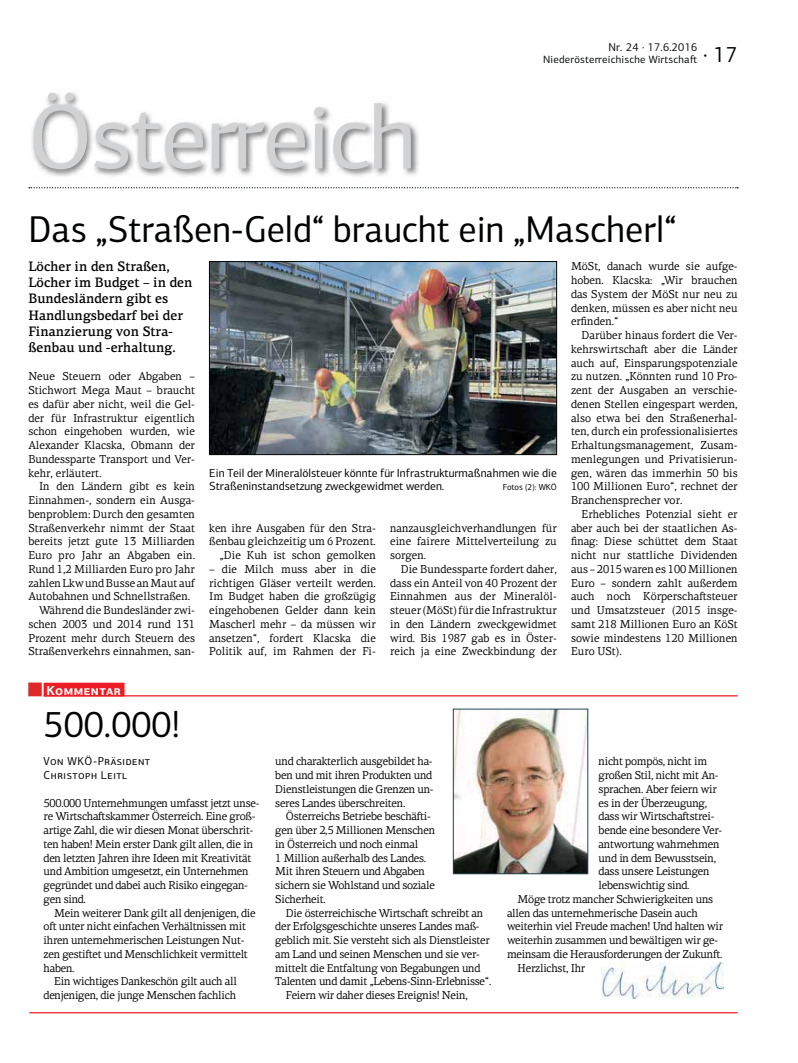
<style>
.page{position:relative;width:798px;height:1063px;background:#fff}
.page>*{position:absolute;margin:0;border:0;box-sizing:border-box;transform-origin:0 0}
.t1{font:91.88px "PF Centro Sans Pro";color:#d1d2d4}
.t2{font:37.5px "PF Centro Sans Pro";color:#010202;scale:.96 1}
.t3{font:22.5px "PF Centro Sans Pro";color:#040809;scale:.96 1}
.t4{font:500 13.75px/16.2px "PF Centro Serif Pro";color:#010202;scale:.96 1}
.t5{font:700 13.12px "PF Centro Sans Pro";letter-spacing:.04em;color:#fff}
.t6{font:11.75px/13.8px "PF Centro Sans Pro";color:#010202}
.t7{font:11.5px/13.8px "PF Centro Serif Pro";letter-spacing:-.025em;color:#010202;text-align:justify;scale:.96 1}
.t8{font:11.5px/13.8px "PF Centro Serif Pro";color:#010202;text-align:right;scale:.96 1}
.t9{font:11.5px/13.8px "PF Centro Sans Pro";letter-spacing:.05em;color:#010202}
.t10{font:11.5px "PF Centro Sans Pro";letter-spacing:.02em;color:#040809;scale:.96 1}
.t11{font:10.62px "PF Centro Sans Pro";letter-spacing:.02em;color:#040809}
.t12{font:8.75px "PF Centro Sans Pro";color:#010202}
</style>
<div class="page">
<svg style="left:29px;top:187px;width:708px;height:1px"></svg>
<img style="left:31px;top:93px;width:388px;height:84px">
<hr style="left:29px;top:1012px;width:708px;height:1px;background:#ec1d24">
<img style="left:455px;top:711px;width:130px;height:161px">
<div style="left:453px;top:709px;width:134px;height:165px;border:1px solid #224351"></div>
<img style="left:601px;top:963px;width:122px;height:35px">
<div style="left:44px;top:683px;width:80px;height:13px;background:#ec1d24"></div>
<hr style="left:44px;top:695px;width:693px;height:1px;background:#ec1d24">
<img style="left:211px;top:263px;width:343px;height:190px">
<div style="left:209px;top:261px;width:347px;height:194px;border:1px solid #030806"></div>
<h1 class="t1" style="left:28px;top:103px;width:389px">Österreich</h1>
<p class="t10" style="left:608px;top:43px;width:94px">Nr. 24 · 17.6.2016</p>
<p class="t11" style="left:543px;top:55px;width:155px">Niederösterreichische Wirtscha-</p>
<h3 class="t3" style="left:703px;top:46px;width:37px">· 17</h3>
<h2 class="t2" style="left:28px;top:215px;width:676px">Das „Straßen-Geld“ braucht ein „Mascherl“</h2>
<p class="t4" style="left:28px;top:259px;width:172px">Löcher in den Straßen,<br>Löcher im Budget – in den<br>Bundesländern gibt es<br>Handlungsbedarf bei der<br>Finanzierung von Stra&shy;ßenbau und -erhaltung.</p>
<p class="t7" style="left:28px;top:371px;width:175px">Neue Steuern oder Abgaben – Stichwort Mega Maut – braucht es dafür aber nicht, weil die Gel&shy;der für Infrastruktur eigentlich schon eingehoben wurden, wie Alexander Klacska, Obmann der Bundessparte Transport und Ver&shy;kehr, erläutert.</p>
<p class="t8" style="left:39px;top:481px;width:164px">In den Ländern gibt es kein</p>
<p class="t8" style="left:28px;top:495px;width:175px">Einnahmen-, sondern ein Ausga-</p>
<p class="t8" style="left:28px;top:508px;width:175px">benproblem: Durch den gesamten</p>
<p class="t8" style="left:28px;top:522px;width:175px">Straßenverkehr nimmt der Staat</p>
<p class="t8" style="left:28px;top:536px;width:175px">bereits jetzt gute 13 Milliarden</p>
<p class="t8" style="left:28px;top:550px;width:175px">Euro pro Jahr an Abgaben ein.</p>
<p class="t8" style="left:28px;top:563px;width:175px">Rund 1,2 Milliarden Euro pro Jahr</p>
<p class="t8" style="left:28px;top:577px;width:175px">zahlen Lkw und Busse an Maut auf</p>
<p class="t8" style="left:28px;top:591px;width:170px">Autobahnen und Schnellstraßen.</p>
<p class="t8" style="left:39px;top:605px;width:164px">Während die Bundesländer zwi-</p>
<p class="t8" style="left:28px;top:618px;width:175px">schen 2003 und 2014 rund 131</p>
<p class="t8" style="left:28px;top:632px;width:175px">Prozent mehr durch Steuern des</p>
<p class="t8" style="left:28px;top:646px;width:175px">Straßenverkehrs einnahmen, san-</p>
<p class="t5" style="left:46px;top:685px;width:76px">Kommentar</p>
<h2 class="t2" style="left:44px;top:710px;width:143px">500.000!</h2>
<p class="t6" style="left:209px;top:467px;width:349px">Ein Teil der Mineralölsteuer könnte für Infrastrukturmaßnahmen wie die<br>Straßeninstandsetzung zweckgewidmet werden.</p>
<p class="t12" style="left:502px;top:484px;width:55px">Fotos (2): WKÖ</p>
<p class="t8" style="left:209px;top:522px;width:175px">ken ihre Ausgaben für den Stra&shy;ßenbau gleichzeitig um 6 Prozent. „Die Kuh ist schon gemolken</p>
<p class="t7" style="left:209px;top:563px;width:175px">– die Milch muss aber in die richtigen Gläser verteilt werden.<br>Im Budget haben die großzügig eingehobenen Gelder dann kein Mascherl mehr – da müssen wir ansetzen“, fordert Klacska die Politik auf, im Rahmen der Fi-</p>
<p class="t7" style="left:390px;top:522px;width:175px">nanzausgleichverhandlungen für eine fairere Mittelverteilung zu sorgen.</p>
<p class="t7" style="left:390px;top:563px;width:175px;text-indent:11px">Die Bundessparte fordert daher, dass ein Anteil von 40 Prozent der Einnahmen aus der Mineralöl&shy;steuer (MöSt) für die Infrastruktur in den Ländern zweckgewidmet wird. Bis 1987 gab es in Öster&shy;reich ja eine Zweckbindung der</p>
<p class="t7" style="left:570px;top:261px;width:175px">MöSt, danach wurde sie aufge&shy;hoben. Klacska: „Wir brauchen das System der MöSt nur neu zu denken, müssen es aber nicht neu erfinden.“</p>
<p class="t7" style="left:570px;top:330px;width:175px;text-indent:11px">Darüber hinaus fordert die Ver&shy;kehrswirtscha- aber die Länder auch auf, Einsparungspotenziale zu nutzen. „Könnten rund 10 Pro&shy;zent der Ausgaben an verschie&shy;denen Stellen eingespart werden, also etwa bei den Straßenerhal&shy;ten, durch ein professionalisiertes Erhaltungsmanagement, Zusam&shy;menlegungen und Privatisierun&shy;gen, wären das immerhin 50 bis 100 Millionen Euro“, rechnet der Branchensprecher vor.</p>
<p class="t7" style="left:570px;top:508px;width:175px;text-indent:11px">Erhebliches Potenzial sieht er aber auch bei der staatlichen As&shy;finag: Diese schüttet dem Staat nicht nur stattliche Dividenden aus – 2015 waren es 100 Millionen Euro – sondern zahlt außerdem auch noch Körperscha-steuer und Umsatzsteuer (2015 insge&shy;samt 218 Millionen Euro an KöSt sowie mindestens 120 Millionen Euro USt).</p>
<p class="t9" style="left:44px;top:756px;width:108px">Von WKÖ-Präsident<br>Christoph Leitl</p>
<p class="t7" style="left:44px;top:797px;width:226px;text-align:left">500.000 Unternehmungen umfasst jetzt unse&shy;re Wirtscha-skammer Österreich. Eine groß&shy;artige Zahl, die wir diesen Monat überschrit&shy;ten haben! Mein erster Dank gilt allen, die in den letzten Jahren ihre Ideen mit Kreativität und Ambition umgesetzt, ein Unternehmen gegründet und dabei auch Risiko eingegan&shy;gen sind.</p>
<p class="t7" style="left:54px;top:907px;width:211px">Mein weiterer Dank gilt all denjenigen, die</p>
<p class="t7" style="left:44px;top:921px;width:212px">o- unter nicht einfachen Verhältnissen mit</p>
<p class="t7" style="left:44px;top:935px;width:210px">ihren unternehmerischen Leistungen Nut-</p>
<p class="t7" style="left:44px;top:948px;width:214px">zen gesti-et und Menschlichkeit vermittelt</p>
<p class="t7" style="left:44px;top:962px;width:34px">haben.</p>
<p class="t7" style="left:54px;top:976px;width:192px">Ein wichtiges Dankeschön gilt auch all</p>
<p class="t7" style="left:44px;top:990px;width:202px">denjenigen, die junge Menschen fachlich</p>
<p class="t7" style="left:275px;top:756px;width:166px;text-align:left">und charakterlich ausgebildet ha&shy;ben und mit ihren Produkten und<br>Dienstleistungen die Grenzen un&shy;seres Landes überschreiten.</p>
<p class="t7" style="left:275px;top:811px;width:168px;text-align:left;text-indent:11px">Österreichs Betriebe beschä-i&shy;gen über 2,5 Millionen Menschen in Österreich und noch einmal<br>1 Million außerhalb des Landes.<br>Mit ihren Steuern und Abgaben sichern sie Wohlstand und soziale<br>Sicherheit.</p>
<p class="t7" style="left:286px;top:907px;width:207px">Die österreichische Wirtscha- schreibt an</p>
<p class="t7" style="left:275px;top:921px;width:214px">der Erfolgsgeschichte unseres Landes maß-</p>
<p class="t7" style="left:275px;top:935px;width:225px">geblich mit. Sie versteht sich als Dienstleister</p>
<p class="t7" style="left:275px;top:948px;width:214px">am Land und seinen Menschen und sie ver-</p>
<p class="t7" style="left:275px;top:962px;width:215px">mittelt die Entfaltung von Begabungen und</p>
<p class="t7" style="left:275px;top:976px;width:226px">Talenten und damit „Lebens-Sinn-Erlebnisse“.</p>
<p class="t7" style="left:286px;top:990px;width:191px">Feiern wir daher dieses Ereignis! Nein,</p>
<p class="t7" style="left:598px;top:756px;width:115px">nicht pompös, nicht im</p>
<p class="t7" style="left:598px;top:770px;width:126px">großen Stil, nicht mit An-</p>
<p class="t7" style="left:598px;top:783px;width:124px">sprachen. Aber feiern wir</p>
<p class="t7" style="left:598px;top:797px;width:114px">es in der Überzeugung,</p>
<p class="t7" style="left:598px;top:811px;width:122px">dass wir Wirtscha-strei-</p>
<p class="t7" style="left:598px;top:825px;width:130px">bende eine besondere Ver-</p>
<p class="t7" style="left:598px;top:838px;width:127px">antwortung wahrnehmen</p>
<p class="t7" style="left:598px;top:852px;width:124px">und in dem Bewusstsein,</p>
<p class="t7" style="left:598px;top:866px;width:117px">dass unsere Leistungen</p>
<p class="t7" style="left:598px;top:880px;width:96px">lebenswichtig sind.</p>
<p class="t7" style="left:517px;top:893px;width:205px">Möge trotz mancher Schwierigkeiten uns</p>
<p class="t7" style="left:507px;top:907px;width:200px">allen das unternehmerische Dasein auch</p>
<p class="t7" style="left:507px;top:921px;width:227px">weiterhin viel Freude machen! Und halten wir</p>
<p class="t7" style="left:507px;top:935px;width:221px">weiterhin zusammen und bewältigen wir ge-</p>
<p class="t7" style="left:507px;top:948px;width:226px">meinsam die Herausforderungen der Zukun-.</p>
<p class="t7" style="left:517px;top:962px;width:72px">Herzlichst, Ihr</p>
</div>
